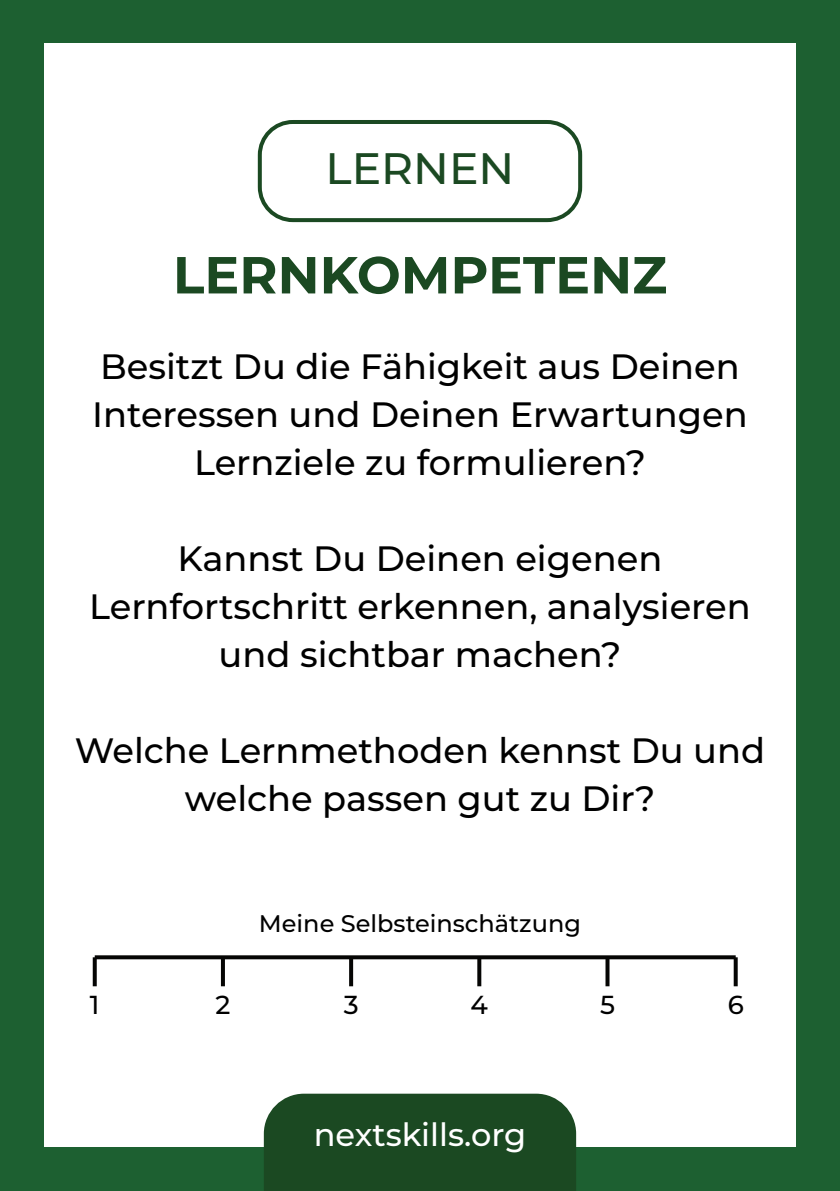
<style>
.page{position:relative;width:840px;height:1191px;background:#fff}
.page>*{position:absolute;margin:0;border:0;box-sizing:border-box;transform-origin:0 0}
.t1{font:700 52px "Montserrat";color:#1b4922}
.t2{font:500 44px "Montserrat";color:#1b4922}
.t3{font:500 35.2px/48px "Montserrat";color:#000;text-align:center}
.t4{font:500 32px "Montserrat";color:#fff}
.t5{font:500 26px "Montserrat";color:#000}
.t6{font:500 24px "Montserrat";color:#000}
</style>
<div class="page">
<div style="left:0;top:0;width:44px;height:1189px;background:#1d6031"></div>
<div style="left:796px;top:0;width:43px;height:1189px;background:#1d6031"></div>
<div style="left:0;top:0;width:839px;height:43px;background:#1d6031"></div>
<div style="left:0;top:1147px;width:839px;height:44px;background:#1d6031"></div>
<div style="left:258px;top:120px;width:324px;height:102px;border:4px solid #1b4922;border-radius:33px"></div>
<div style="left:264px;top:1093px;width:312px;height:98px;background:#1b4922"></div>
<svg style="left:95px;top:955px;width:640px;height:4px;background:#191918"></svg>
<svg style="left:93px;top:957px;width:4px;height:29px"></svg>
<svg style="left:221px;top:957px;width:4px;height:29px"></svg>
<svg style="left:349px;top:957px;width:4px;height:29px"></svg>
<svg style="left:477px;top:957px;width:4px;height:29px"></svg>
<svg style="left:605px;top:957px;width:4px;height:29px"></svg>
<svg style="left:733px;top:957px;width:4px;height:29px"></svg>
<p class="t2" style="left:325px;top:138px;width:190px">LERNEN</p>
<h1 class="t1" style="left:173px;top:237px;width:495px">LERNKOMPETENZ</h1>
<p class="t3" style="left:92px;top:340px;width:656px">Besitzt Du die Fähigkeit aus Deinen<br>Interessen und Deinen Erwartungen<br>Lernziele zu formulieren?</p>
<p class="t3" style="left:89px;top:533px;width:663px">Kannst Du Deinen eigenen<br>Lernfortschritt erkennen, analysieren und sichtbar machen?</p>
<p class="t3" style="left:75px;top:725px;width:691px">Welche Lernmethoden kennst Du und welche passen gut zu Dir?</p>
<p class="t6" style="left:259px;top:906px;width:323px">Meine Selbsteinschätzung</p>
<p class="t5" style="left:90px;top:986px;width:11px">1</p>
<p class="t5" style="left:215px;top:986px;width:16px">2</p>
<p class="t5" style="left:343px;top:986px;width:16px">3</p>
<p class="t5" style="left:470px;top:986px;width:19px">4</p>
<p class="t5" style="left:599px;top:986px;width:16px">5</p>
<p class="t5" style="left:727px;top:986px;width:18px">6</p>
<p class="t4" style="left:313px;top:1112px;width:214px">nextskills.org</p>
</div>
